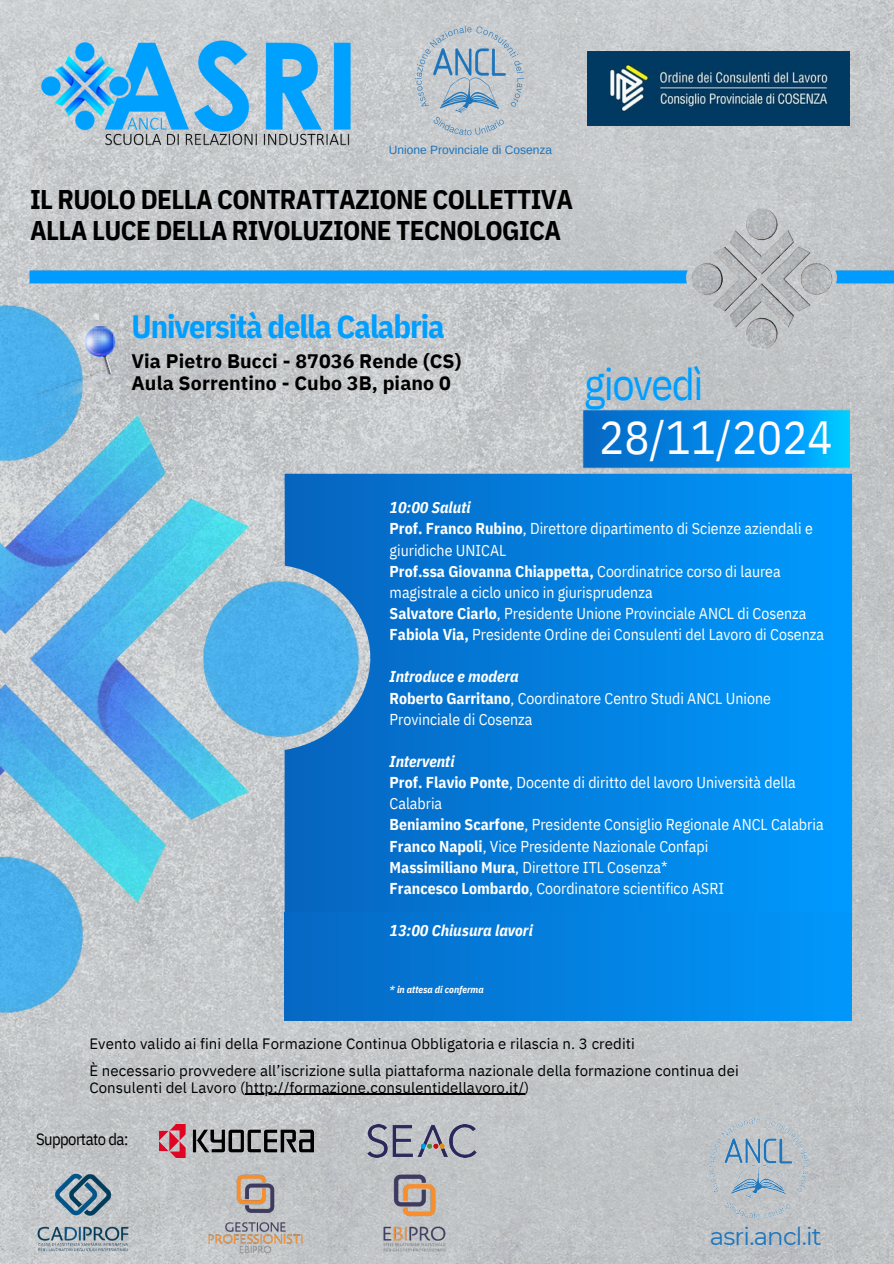
<style>
.page{position:relative;width:894px;height:1264px;background:#fff}
.page>*{position:absolute;margin:0;border:0;box-sizing:border-box;transform-origin:0 0}
.t1{font:46.5px "IBM Plex Sans Cond";color:#fffbfb}
.t2{font:44.1px "IBM Plex Sans Cond";letter-spacing:-.035em;color:#009fff}
.t3{font:700 32.25px "IBM Plex Sans Cond";letter-spacing:-.035em;color:#009fff}
.t4{font:700 27px/31.5px "IBM Plex Sans Cond";letter-spacing:-.025em;color:#000}
.t5{font:24.45px "Montserrat";letter-spacing:-.035em;color:#1c75bd}
.t6{font:700 19.5px/22.5px "IBM Plex Sans";letter-spacing:.005em;color:#000}
.t7{font:16.5px "IBM Plex Sans Cond";letter-spacing:-.035em;color:#000}
.t8{font:15.75px/21.1px "IBM Plex Sans Cond";color:#fff}
.t9{font:italic 700 15.75px "IBM Plex Sans Cond";color:#fff}
.t10{font:15px/16.8px "IBM Plex Sans";letter-spacing:.005em;color:#000}
.t11{font:12px "Arimo";color:#1e75bb}
.t12{font:italic 700 9.75px "IBM Plex Sans Cond";color:#fff}
.s1{font-weight:700}
</style>
<div class="page">
<img style="left:0;top:0;width:893px;height:1262px">
<img style="left:0;top:189px;width:561px;height:902px">
<img style="left:23px;top:201px;width:870px;height:155px">
<img style="left:690px;top:208px;width:141px;height:141px">
<svg style="left:284px;top:474px;width:567px;height:438px;background:#0883df"></svg>
<img style="left:582px;top:410px;width:267px;height:58px">
<img style="left:36px;top:370px;width:76px;height:63px">
<img style="left:102px;top:357px;width:9px;height:18px">
<img style="left:105px;top:351px;width:11px;height:6px">
<img style="left:105px;top:351px;width:7px;height:3px">
<img style="left:68px;top:316px;width:49px;height:35px">
<img style="left:93px;top:319px;width:17px;height:8px">
<svg style="left:89px;top:312px;width:10px;height:8px"></svg>
<img style="left:72px;top:358px;width:30px;height:4px">
<img style="left:72px;top:321px;width:33px;height:37px">
<img style="left:410px;top:22px;width:119px;height:118px">
<div style="left:284px;top:912px;width:567px;height:108px;background:linear-gradient(to right,#0668c3,#0198fa)"></div>
<img style="left:30px;top:20px;width:339px;height:141px">
<img style="left:587px;top:52px;width:262px;height:74px">
<hr style="left:245px;top:1093px;width:279px;height:2px;background:#000">
<img style="left:160px;top:1124px;width:154px;height:33px">
<img style="left:367px;top:1124px;width:109px;height:33px">
<img style="left:30px;top:1166px;width:105px;height:92px">
<img style="left:202px;top:1167px;width:108px;height:93px">
<img style="left:376px;top:1167px;width:76px;height:91px">
<img style="left:703px;top:1113px;width:110px;height:109px">
<p class="t11" style="left:388px;top:143px;width:165px">Unione Provinciale di Cosenza</p>
<p class="t4" style="left:30px;top:183px;width:544px">IL RUOLO DELLA CONTRATTAZIONE COLLETTIVA<br>ALLA LUCE DELLA RIVOLUZIONE TECNOLOGICA</p>
<p class="t3" style="left:131px;top:305px;width:315px">Università della Calabria</p>
<p class="t6" style="left:131px;top:349px;width:331px">Via Pietro Bucci - 87036 Rende (CS)<br>Aula Sorrentino - Cubo 3B, piano 0</p>
<p class="t2" style="left:584px;top:355px;width:121px">giovedì</p>
<h2 class="t1" style="left:599px;top:406px;width:235px">28/11/2024</h2>
<p class="t9" style="left:389px;top:497px;width:82px">10:00 Saluti</p>
<h1 class="t8" style="left:389px;top:518px;width:424px"><span class="s1">Prof. Franco Rubino</span>, Direttore dipartimento di Scienze aziendali e giuridiche UNICAL</h1>
<p class="t8" style="left:389px;top:560px;width:392px"><span class="s1">Prof.ssa Giovanna Chiappetta,</span> Coordinatrice corso di laurea magistrale a ciclo unico in giurisprudenza</p>
<h1 class="t8" style="left:389px;top:602px;width:418px"><span class="s1">Salvatore Ciarlo</span>, Presidente Unione Provinciale ANCL di Cosenza</h1>
<p class="t8" style="left:389px;top:623px;width:436px"><span class="s1">Fabiola Via,</span> Presidente Ordine dei Consulenti del Lavoro di Cosenza</p>
<p class="t9" style="left:389px;top:666px;width:131px">Introduce e modera</p>
<p class="t8" style="left:389px;top:687px;width:382px"><span class="s1">Roberto Garritano</span>, Coordinatore Centro Studi ANCL Unione<br>Provinciale di Cosenza</p>
<p class="t9" style="left:389px;top:750px;width:66px">Interventi</p>
<p class="t8" style="left:389px;top:771px;width:407px"><span class="s1">Prof. Flavio Ponte</span>, Docente di diritto del lavoro Università della<br>Calabria</p>
<p class="t8" style="left:389px;top:813px;width:435px"><span class="s1">Beniamino Scarfone</span>, Presidente Consiglio Regionale ANCL Calabria</p>
<p class="t8" style="left:389px;top:835px;width:320px"><span class="s1">Franco Napoli</span>, Vice Presidente Nazionale Confapi</p>
<p class="t8" style="left:389px;top:856px;width:279px"><span class="s1">Massimiliano Mura</span>, Direttore ITL Cosenza*</p>
<p class="t8" style="left:389px;top:877px;width:336px"><span class="s1">Francesco Lombardo</span>, Coordinatore scientifico ASRI</p>
<p class="t9" style="left:389px;top:919px;width:145px">13:00 Chiusura lavori</p>
<p class="t12" style="left:389px;top:982px;width:96px">* in attesa di conferma</p>
<p class="t10" style="left:89px;top:1034px;width:547px">Evento valido ai fini della Formazione Continua Obbligatoria e rilascia n. 3 crediti</p>
<p class="t10" style="left:89px;top:1061px;width:650px">È necessario provvedere all’iscrizione sulla piattaforma nazionale della formazione continua dei<br>Consulenti del Lavoro (http://formazione.consulentidellavoro.it/)</p>
<p class="t7" style="left:36px;top:1128px;width:94px">Supportato da:</p>
<p class="t5" style="left:709px;top:1221px;width:113px">asri.ancl.it</p>
</div>
